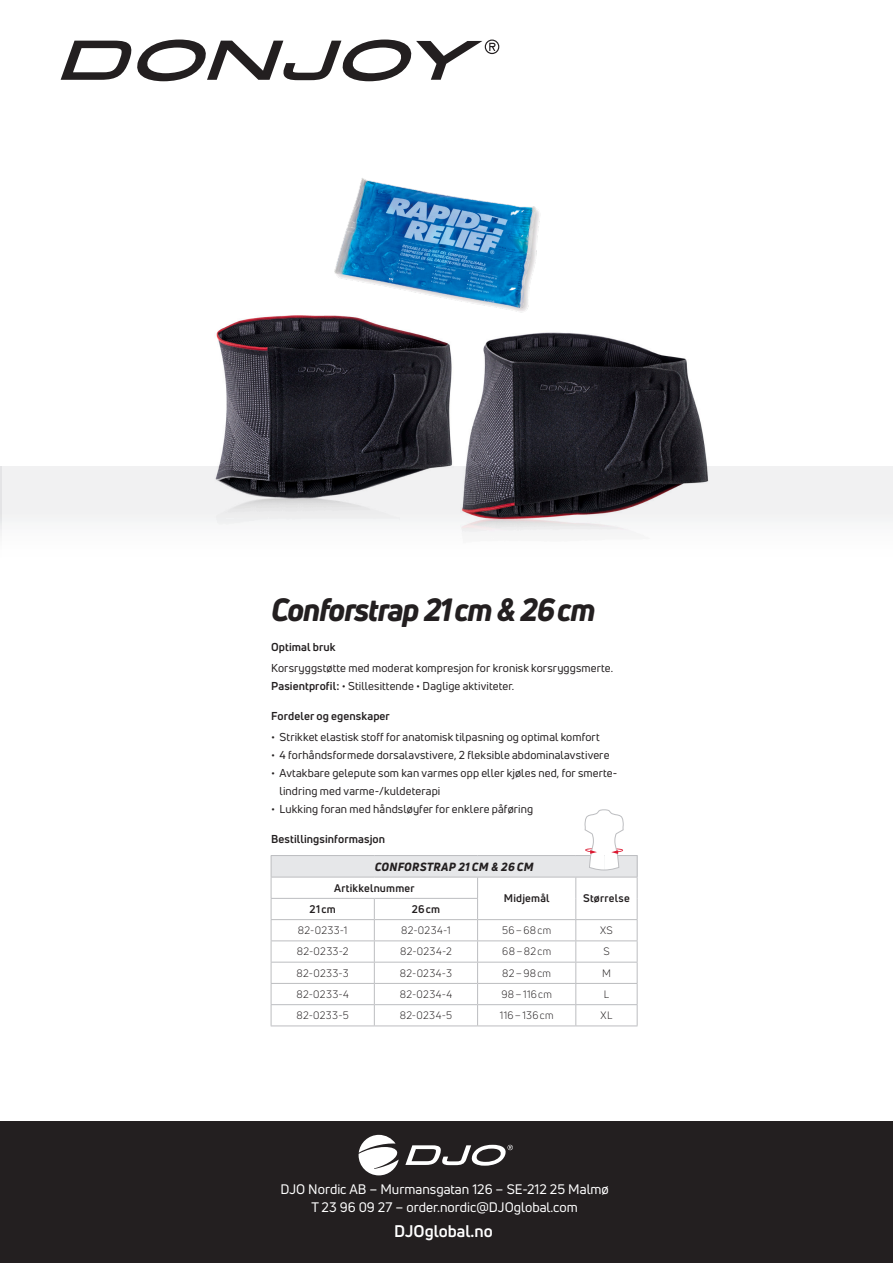
<style>
.page{position:relative;width:893px;height:1263px;background:#fff}
.page>*{position:absolute;margin:0;border:0;box-sizing:border-box;transform-origin:0 0}
.Produktnamn_21_25{font:italic 800 31.5px "Uni Neue";letter-spacing:-.035em;color:#231f20}
.t1{font:700 16.5px "Uni Neue";color:#fff}
.t2{font:13.5px "Uni Neue";color:#fff}
.Tabellcell_produktna{font:italic 800 11.7px "Uni Neue";letter-spacing:.025em;color:#231f20}
.Bröd_Optimal_Beställ{font:11.25px/18px "Uni Neue";letter-spacing:.01em;color:#231f20}
.Rubrik_Optimal_Bestä{font:700 11.25px "Uni Neue";letter-spacing:.01em;color:#231f20}
.Tabellcell_rubrik{font:700 10.8px "Uni Neue";letter-spacing:.025em;color:#231f20}
.Tabellcell_bröd{font:10.5px "Uni Neue";letter-spacing:.03em;color:#231f20}
.s1{font-weight:700}
</style>
<div class="page">
<div style="left:0;top:1123px;width:5px;height:140px;background:#231f20"></div>
<svg style="left:0;top:467px;width:1px;height:69px"></svg>
<div style="left:1px;top:466px;width:892px;height:345px;background:linear-gradient(to right,#fefefe,#fefefe)"></div>
<svg style="left:61px;top:40px;width:438px;height:41px"></svg>
<div style="left:1px;top:1122px;width:892px;height:141px;background:#231f20"></div>
<img style="left:334px;top:178px;width:206px;height:105px">
<img style="left:436px;top:283px;width:279px;height:264px">
<img style="left:193px;top:271px;width:272px;height:263px">
<svg style="left:359px;top:1135px;width:40px;height:40px"></svg>
<svg style="left:405px;top:1145px;width:108px;height:21px"></svg>
<div style="left:271px;top:855px;width:366px;height:22px;background:#e6e7e9"></div>
<hr style="left:271px;top:919px;width:103px;height:1px;background:#bcbdc0">
<hr style="left:374px;top:919px;width:104px;height:1px;background:#bcbdc0">
<hr style="left:271px;top:940px;width:103px;height:1px;background:#bcbdc0">
<hr style="left:374px;top:940px;width:104px;height:1px;background:#bcbdc0">
<hr style="left:271px;top:962px;width:103px;height:1px;background:#bcbdc0">
<hr style="left:374px;top:962px;width:104px;height:1px;background:#bcbdc0">
<hr style="left:271px;top:983px;width:103px;height:1px;background:#bcbdc0">
<hr style="left:374px;top:983px;width:104px;height:1px;background:#bcbdc0">
<hr style="left:271px;top:1004px;width:103px;height:1px;background:#bcbdc0">
<hr style="left:374px;top:1004px;width:104px;height:1px;background:#bcbdc0">
<hr style="left:271px;top:1025px;width:103px;height:1px;background:#bcbdc0">
<hr style="left:478px;top:940px;width:98px;height:1px;background:#bcbdc0">
<hr style="left:576px;top:940px;width:61px;height:1px;background:#bcbdc0">
<hr style="left:478px;top:962px;width:98px;height:1px;background:#bcbdc0">
<hr style="left:576px;top:962px;width:61px;height:1px;background:#bcbdc0">
<hr style="left:478px;top:983px;width:98px;height:1px;background:#bcbdc0">
<hr style="left:576px;top:983px;width:61px;height:1px;background:#bcbdc0">
<hr style="left:478px;top:1004px;width:98px;height:1px;background:#bcbdc0">
<hr style="left:576px;top:1004px;width:61px;height:1px;background:#bcbdc0">
<hr style="left:374px;top:1025px;width:104px;height:1px;background:#bcbdc0">
<hr style="left:478px;top:1025px;width:98px;height:1px;background:#bcbdc0">
<hr style="left:576px;top:1025px;width:61px;height:1px;background:#bcbdc0">
<hr style="left:271px;top:855px;width:103px;height:1px;background:#bcbdc0">
<hr style="left:374px;top:855px;width:104px;height:1px;background:#bcbdc0">
<hr style="left:478px;top:855px;width:98px;height:1px;background:#bcbdc0">
<hr style="left:576px;top:855px;width:61px;height:1px;background:#bcbdc0">
<hr style="left:478px;top:877px;width:98px;height:1px;background:#bcbdc0">
<svg style="left:374px;top:899px;width:1px;height:126px"></svg>
<hr style="left:478px;top:919px;width:98px;height:1px;background:#bcbdc0">
<hr style="left:576px;top:877px;width:61px;height:1px;background:#bcbdc0">
<svg style="left:575px;top:877px;width:1px;height:148px"></svg>
<svg style="left:637px;top:856px;width:1px;height:169px"></svg>
<hr style="left:576px;top:919px;width:61px;height:1px;background:#bcbdc0">
<hr style="left:271px;top:877px;width:103px;height:1px;background:#bcbdc0">
<svg style="left:271px;top:856px;width:1px;height:169px"></svg>
<hr style="left:374px;top:877px;width:104px;height:1px;background:#bcbdc0">
<svg style="left:477px;top:877px;width:1px;height:148px"></svg>
<hr style="left:271px;top:898px;width:103px;height:1px;background:#bcbdc0">
<hr style="left:374px;top:898px;width:104px;height:1px;background:#bcbdc0">
<svg style="left:584px;top:809px;width:40px;height:62px"></svg>
<p class="Produktnamn_21_25" style="left:271px;top:588px;width:326px">Conforstrap 21cm &amp; 26cm</p>
<p class="Rubrik_Optimal_Bestä" style="left:271px;top:640px;width:66px">Optimal bruk</p>
<p class="Bröd_Optimal_Beställ" style="left:271px;top:659px;width:344px">Korsryggstøtte med moderat kompresjon for kronisk korsryggsmerte.<br><span class="s1">Pasientprofil:</span> • Stillesittende • Daglige aktiviteter.</p>
<p class="Rubrik_Optimal_Bestä" style="left:271px;top:709px;width:120px">Fordeler og egenskaper</p>
<p class="Bröd_Optimal_Beställ" style="left:271px;top:728px;width:330px">• Strikket elastisk stoff for anatomisk tilpasning og optimal komfort</p>
<p class="Bröd_Optimal_Beställ" style="left:271px;top:746px;width:340px">• 4 forhåndsformede dorsalavstivere, 2 fleksible abdominalavstivere</p>
<p class="Bröd_Optimal_Beställ" style="left:280px;top:764px;width:338px;text-indent:-9px">• Avtakbare gelepute som kan varmes opp eller kjøles ned, for smerte&shy;lindring med varme-/kuldeterapi</p>
<p class="Bröd_Optimal_Beställ" style="left:271px;top:800px;width:264px">• Lukking foran med håndsløyfer for enklere påføring</p>
<p class="Rubrik_Optimal_Bestä" style="left:271px;top:832px;width:116px">Bestillingsinformasjon</p>
<p class="Tabellcell_produktna" style="left:375px;top:858px;width:160px">CONFORSTRAP 21 CM &amp; 26 CM</p>
<p class="Tabellcell_rubrik" style="left:334px;top:881px;width:82px">Artikkelnummer</p>
<p class="Tabellcell_rubrik" style="left:504px;top:892px;width:47px">Midjemål</p>
<p class="Tabellcell_rubrik" style="left:583px;top:892px;width:48px">Størrelse</p>
<p class="Tabellcell_rubrik" style="left:309px;top:902px;width:28px">21cm</p>
<p class="Tabellcell_rubrik" style="left:412px;top:902px;width:30px">26cm</p>
<p class="Tabellcell_bröd" style="left:298px;top:924px;width:51px">82-0233-1</p>
<p class="Tabellcell_bröd" style="left:401px;top:924px;width:51px">82-0234-1</p>
<p class="Tabellcell_bröd" style="left:502px;top:924px;width:51px">56–68cm</p>
<p class="Tabellcell_bröd" style="left:600px;top:924px;width:14px">XS</p>
<p class="Tabellcell_bröd" style="left:297px;top:945px;width:53px">82-0233-2</p>
<p class="Tabellcell_bröd" style="left:400px;top:945px;width:53px">82-0234-2</p>
<p class="Tabellcell_bröd" style="left:502px;top:945px;width:50px">68–82cm</p>
<p class="Tabellcell_bröd" style="left:603px;top:945px;width:8px">S</p>
<p class="Tabellcell_bröd" style="left:297px;top:967px;width:54px">82-0233-3</p>
<p class="Tabellcell_bröd" style="left:400px;top:967px;width:54px">82-0234-3</p>
<p class="Tabellcell_bröd" style="left:502px;top:967px;width:50px">82–98cm</p>
<p class="Tabellcell_bröd" style="left:602px;top:967px;width:10px">M</p>
<p class="Tabellcell_bröd" style="left:297px;top:988px;width:54px">82-0233-4</p>
<p class="Tabellcell_bröd" style="left:400px;top:988px;width:54px">82-0234-4</p>
<p class="Tabellcell_bröd" style="left:502px;top:988px;width:52px">98–116cm</p>
<p class="Tabellcell_bröd" style="left:604px;top:988px;width:7px">L</p>
<p class="Tabellcell_bröd" style="left:296px;top:1009px;width:54px">82-0233-5</p>
<p class="Tabellcell_bröd" style="left:400px;top:1009px;width:54px">82-0234-5</p>
<p class="Tabellcell_bröd" style="left:500px;top:1009px;width:55px">116–136cm</p>
<p class="Tabellcell_bröd" style="left:601px;top:1009px;width:13px">XL</p>
<p class="t2" style="left:280px;top:1181px;width:330px">DJO Nordic AB – Murmansgatan 126 – SE-212 25 Malmø</p>
<p class="t2" style="left:311px;top:1199px;width:268px">T 23 96 09 27 – order.nordic@DJOglobal.com</p>
<p class="t1" style="left:394px;top:1221px;width:100px">DJOglobal.no</p>
</div>
